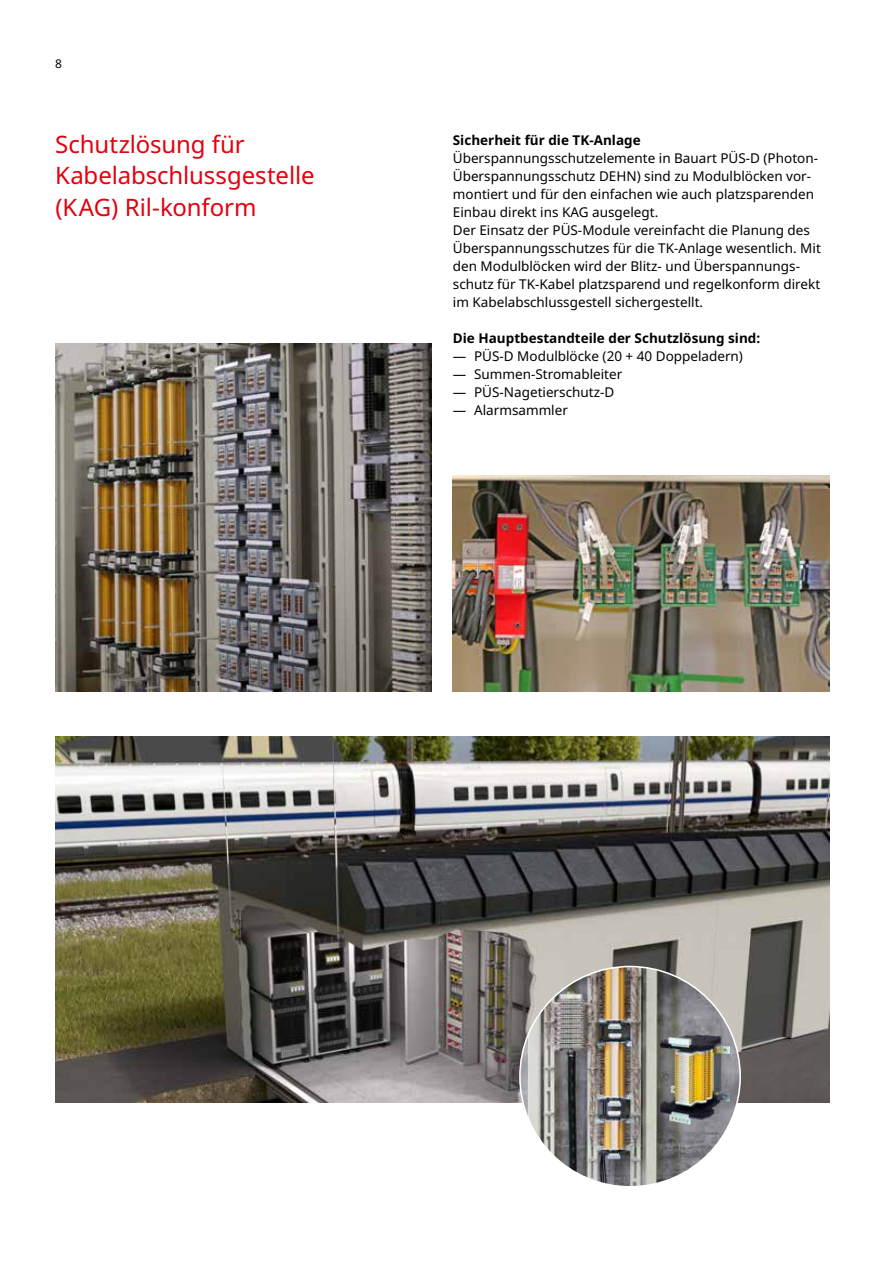
<style>
.page{position:relative;width:893px;height:1263px;background:#fff}
.page>*{position:absolute;margin:0;border:0;box-sizing:border-box;transform-origin:0 0}
.t1{font:24px/31.5px "Noto Sans";letter-spacing:-.005em;color:#e3000f}
.t2{font:13.5px/18px "Noto Sans";color:#000}
.t3{font:700 13.5px "Noto Sans";color:#000}
.t4{font:12px "Noto Sans";color:#000}
</style>
<div class="page">
<img style="left:55px;top:736px;width:774px;height:366px">
<img style="left:453px;top:476px;width:376px;height:216px">
<img style="left:55px;top:343px;width:377px;height:349px">
<img style="left:520px;top:966px;width:220px;height:221px;border-radius:110px">
<img style="left:660px;top:1035px;width:69px;height:90px">
<p class="t4" style="left:55px;top:55px;width:8px">8</p>
<h1 class="t1" style="left:55px;top:129px;width:261px">Schutzlösung für<br>Kabelabschlussgestelle (KAG) Ril-konform</h1>
<p class="t3" style="left:453px;top:131px;width:189px">Sicherheit für die TK-Anlage</p>
<p class="t2" style="left:453px;top:150px;width:369px">Überspannungsschutzelemente in Bauart PÜS-D (Photon-Überspannungsschutz DEHN) sind zu Modulblöcken vor&shy;montiert und für den einfachen wie auch platzsparenden Einbau direkt ins KAG ausgelegt.<br>Der Einsatz der PÜS-Module vereinfacht die Planung des Überspannungsschutzes für die TK-Anlage wesentlich. Mit den Modulblöcken wird der Blitz- und Überspannungs&shy;schutz für TK-Kabel platzsparend und regelkonform direkt im Kabelabschlussgestell sichergestellt.</p>
<p class="t3" style="left:453px;top:329px;width:309px">Die Hauptbestandteile der Schutzlösung sind:</p>
<p class="t2" style="left:453px;top:348px;width:292px">— PÜS-D Modulblöcke (20 + 40 Doppeladern)</p>
<p class="t2" style="left:453px;top:366px;width:171px">— Summen-Stromableiter</p>
<p class="t2" style="left:453px;top:384px;width:163px">— PÜS-Nagetierschutz-D</p>
<p class="t2" style="left:453px;top:402px;width:117px">— Alarmsammler</p>
</div>
